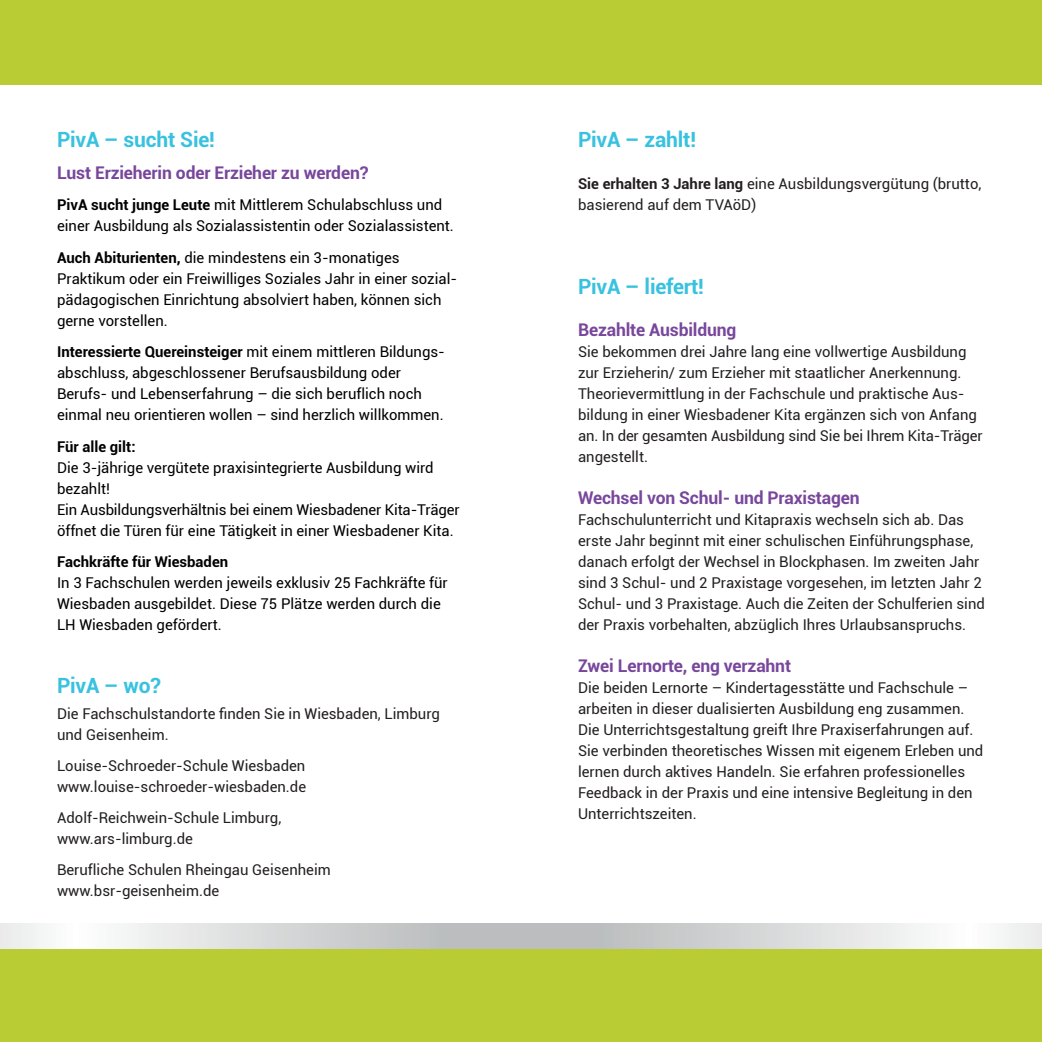
<style>
.page{position:relative;width:1042px;height:1042px;background:#fff}
.page>*{position:absolute;margin:0;border:0;box-sizing:border-box;transform-origin:0 0}
.t1{font:700 21px "Roboto";letter-spacing:-.01em;color:#38c2df}
.t2{font:700 17.5px "Roboto";letter-spacing:-.01em;color:#78479c}
.t3{font:14.88px/21px "Roboto";color:#231f20}
.t4{font:14.88px/21px "Roboto";color:#000002}
.t5{font:700 14.88px "Roboto";color:#000002}
.s1{font-weight:700}
</style>
<div class="page">
<div style="left:0;top:948px;width:1042px;height:94px;background:#bacc33"></div>
<svg style="left:520px;top:923px;width:522px;height:25px"></svg>
<svg style="left:0;top:923px;width:520px;height:25px"></svg>
<div style="left:0;top:0;width:521px;height:84px;background:#bacc33"></div>
<div style="left:521px;top:0;width:521px;height:84px;background:#bacc33"></div>
<h1 class="t1" style="left:57px;top:125px;width:159px">PivA – sucht Sie!</h1>
<p class="t2" style="left:57px;top:160px;width:313px">Lust Erzieherin oder Erzieher zu werden?</p>
<p class="t4" style="left:57px;top:194px;width:398px"><span class="s1">PivA sucht junge Leute</span> mit Mittlerem Schulabschluss und einer Ausbildung als Sozialassistentin oder Sozialassistent.</p>
<p class="t4" style="left:57px;top:246px;width:401px"><span class="s1">Auch Abiturienten,</span> die mindestens ein 3-monatiges Praktikum oder ein Freiwilliges Soziales Jahr in einer sozial&shy;pädagogischen Einrichtung absolviert haben, können sich gerne vorstellen.</p>
<p class="t4" style="left:57px;top:341px;width:389px"><span class="s1">Interessierte Quereinsteiger</span> mit einem mittleren Bildungs&shy;abschluss, abgeschlossener Berufsausbildung oder Berufs- und Lebenserfahrung – die sich beruflich noch einmal neu orientieren wollen – sind herzlich willkommen.</p>
<p class="t5" style="left:57px;top:436px;width:80px">Für alle gilt:</p>
<p class="t4" style="left:57px;top:456px;width:404px">Die 3-jährige vergütete praxisintegrierte Ausbildung wird bezahlt!<br>Ein Ausbildungsverhältnis bei einem Wiesbadener Kita-Träger öffnet die Türen für eine Tätigkeit in einer Wiesbadener Kita.</p>
<p class="t5" style="left:57px;top:551px;width:173px">Fachkräfte für Wiesbaden</p>
<p class="t4" style="left:57px;top:572px;width:392px">In 3 Fachschulen werden jeweils exklusiv 25 Fachkräfte für<br>Wiesbaden ausgebildet. Diese 75 Plätze werden durch die<br>LH Wiesbaden gefördert.</p>
<h1 class="t1" style="left:57px;top:671px;width:105px">PivA – wo?</h1>
<p class="t3" style="left:57px;top:703px;width:384px">Die Fachschulstandorte finden Sie in Wiesbaden, Limburg und Geisenheim.</p>
<p class="t3" style="left:57px;top:755px;width:251px">Louise-Schroeder-Schule Wiesbaden www.louise-schroeder-wiesbaden.de</p>
<p class="t3" style="left:57px;top:806px;width:226px">Adolf-Reichwein-Schule Limburg, www.ars-limburg.de</p>
<p class="t3" style="left:57px;top:858px;width:275px">Berufliche Schulen Rheingau Geisenheim www.bsr-geisenheim.de</p>
<h1 class="t1" style="left:578px;top:125px;width:119px">PivA – zahlt!</h1>
<p class="t3" style="left:578px;top:173px;width:405px"><span class="s1">Sie erhalten 3 Jahre lang</span> eine Ausbildungsvergütung (brutto, basierend auf dem TVAöD)</p>
<h1 class="t1" style="left:578px;top:272px;width:127px">PivA – liefert!</h1>
<p class="t2" style="left:578px;top:317px;width:160px">Bezahlte Ausbildung</p>
<p class="t3" style="left:578px;top:341px;width:406px">Sie bekommen drei Jahre lang eine vollwertige Ausbildung zur Erzieherin/ zum Erzieher mit staatlicher Anerkennung.<br>Theorievermittlung in der Fachschule und praktische Aus&shy;bildung in einer Wiesbadener Kita ergänzen sich von Anfang an. In der gesamten Ausbildung sind Sie bei Ihrem Kita-Träger angestellt.</p>
<p class="t2" style="left:578px;top:485px;width:283px">Wechsel von Schul- und Praxistagen</p>
<p class="t3" style="left:578px;top:509px;width:408px">Fachschulunterricht und Kitapraxis wechseln sich ab. Das erste Jahr beginnt mit einer schulischen Einführungsphase, danach erfolgt der Wechsel in Blockphasen. Im zweiten Jahr sind 3 Schul- und 2 Praxistage vorgesehen, im letzten Jahr 2<br>Schul- und 3 Praxistage. Auch die Zeiten der Schulferien sind der Praxis vorbehalten, abzüglich Ihres Urlaubsanspruchs.</p>
<p class="t2" style="left:578px;top:653px;width:214px">Zwei Lernorte, eng verzahnt</p>
<p class="t3" style="left:578px;top:677px;width:407px">Die beiden Lernorte – Kindertagesstätte und Fachschule – arbeiten in dieser dualisierten Ausbildung eng zusammen.<br>Die Unterrichtsgestaltung greift Ihre Praxiserfahrungen auf.<br>Sie verbinden theoretisches Wissen mit eigenem Erleben und lernen durch aktives Handeln. Sie erfahren professionelles Feedback in der Praxis und eine intensive Begleitung in den Unterrichtszeiten.</p>
</div>
